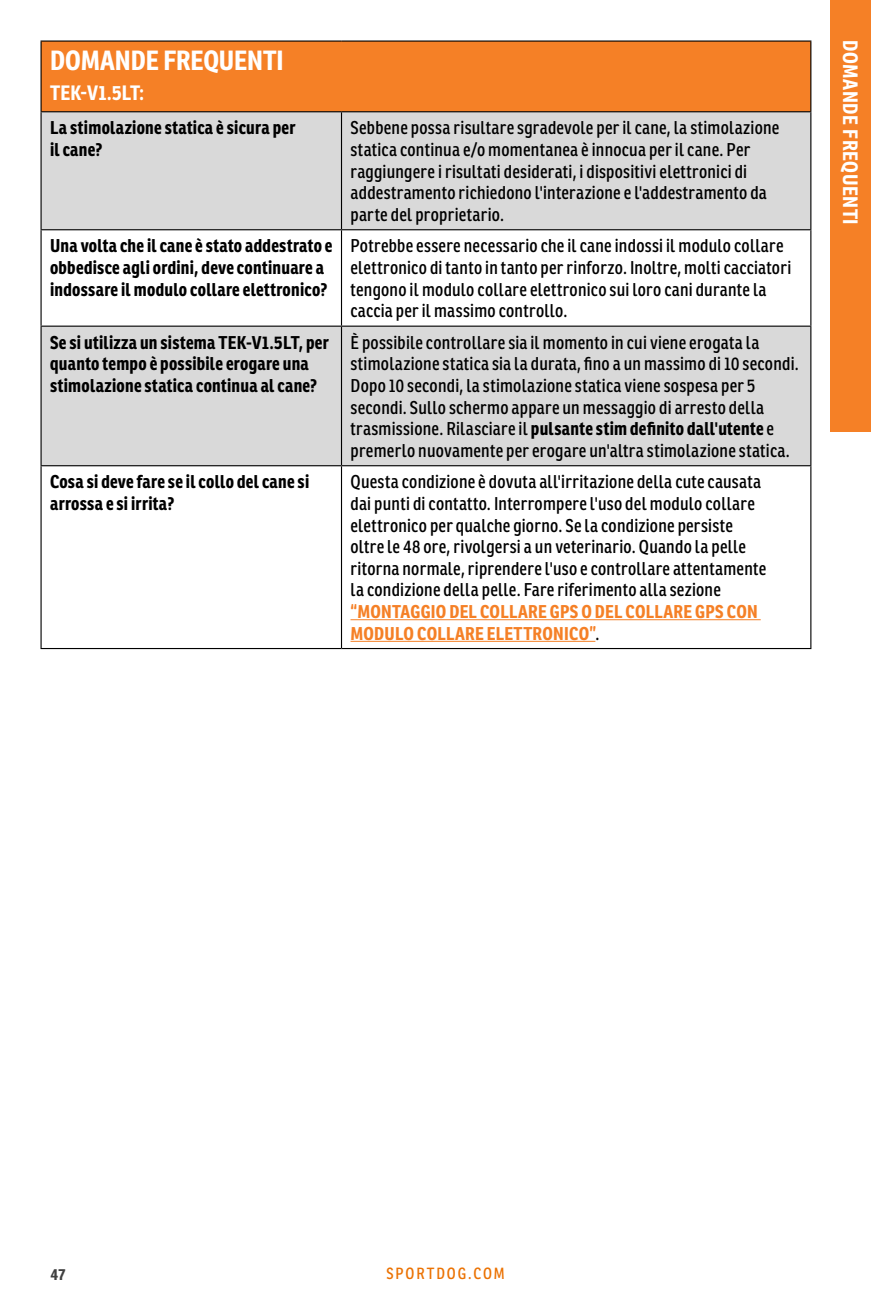
<style>
.page{position:relative;width:871px;height:1296px;background:#fff}
.page>*{position:absolute;margin:0;border:0;box-sizing:border-box;transform-origin:0 0}
.Headline{font:700 27px "Ronnia Cond";letter-spacing:-.005em;color:#fff}
.Subheaders{font:700 20.25px "Ronnia Cond";letter-spacing:.025em;color:#fff}
.Text_-_Main_Style{font:18px/21.6px "Ronnia Cond";letter-spacing:.015em;color:#000}
.Text_-_Main_Style-2{font:700 18px/21.6px "Ronnia Cond";letter-spacing:.015em;color:#000}
.t1{font:15.75px "Ronnia Cond";letter-spacing:.12em;color:#eb7203}
.t2{font:700 15.75px "Ronnia Cond";color:#404040}
.s1{font-weight:700}
.s2{font-weight:700;color:#f58026}
</style>
<div class="page">
<div style="left:830px;top:0;width:41px;height:432px;background:#f58026"></div>
<div style="left:41px;top:41px;width:770px;height:71px;background:#f58026"></div>
<svg style="left:42px;top:112px;width:768px;height:353px;fill:#d9d9d9"></svg>
<hr style="left:40px;top:40px;width:301px;height:2px;background:#000">
<hr style="left:40px;top:42px;width:2px;height:69px;background:#000">
<hr style="left:341px;top:40px;width:470px;height:2px;background:#000">
<hr style="left:810px;top:42px;width:1px;height:69px;background:#000">
<hr style="left:40px;top:111px;width:301px;height:1px;background:#000">
<hr style="left:40px;top:112px;width:2px;height:117px;background:#000">
<hr style="left:341px;top:111px;width:470px;height:1px;background:#000">
<hr style="left:341px;top:112px;width:1px;height:117px;background:#000">
<hr style="left:810px;top:112px;width:1px;height:117px;background:#000">
<hr style="left:40px;top:229px;width:301px;height:1px;background:#000">
<hr style="left:40px;top:230px;width:2px;height:96px;background:#000">
<hr style="left:341px;top:229px;width:470px;height:1px;background:#000">
<hr style="left:341px;top:230px;width:1px;height:96px;background:#000">
<hr style="left:810px;top:230px;width:1px;height:96px;background:#000">
<hr style="left:40px;top:326px;width:301px;height:1px;background:#000">
<hr style="left:40px;top:327px;width:2px;height:138px;background:#000">
<hr style="left:341px;top:326px;width:470px;height:1px;background:#000">
<hr style="left:341px;top:327px;width:1px;height:138px;background:#000">
<hr style="left:810px;top:327px;width:1px;height:138px;background:#000">
<hr style="left:40px;top:465px;width:301px;height:1px;background:#000">
<hr style="left:40px;top:466px;width:2px;height:182px;background:#000">
<hr style="left:341px;top:465px;width:470px;height:1px;background:#000">
<hr style="left:341px;top:466px;width:1px;height:182px;background:#000">
<hr style="left:810px;top:466px;width:1px;height:182px;background:#000">
<hr style="left:40px;top:648px;width:301px;height:1px;background:#000">
<hr style="left:341px;top:648px;width:470px;height:1px;background:#000">
<hr style="left:350px;top:619px;width:411px;height:1px;background:#f58026">
<hr style="left:350px;top:641px;width:245px;height:1px;background:#f58026">
<p class="Headline" style="left:50px;top:43px;width:235px">DOMANDE FREQUENTI</p>
<p class="Subheaders" style="left:50px;top:79px;width:96px">TEK-V1.5LT:</p>
<p class="Text_-_Main_Style-2" style="left:50px;top:117px;width:247px">La stimolazione statica è sicura per il cane?</p>
<p class="Text_-_Main_Style" style="left:350px;top:117px;width:430px">Sebbene possa risultare sgradevole per il cane, la stimolazione statica continua e/o momentanea è innocua per il cane. Per raggiungere i risultati desiderati, i dispositivi elettronici di addestramento richiedono l'interazione e l'addestramento da parte del proprietario.</p>
<p class="Text_-_Main_Style-2" style="left:50px;top:235px;width:284px">Una volta che il cane è stato addestrato e obbedisce agli ordini, deve continuare a indossare il modulo collare elettronico?</p>
<p class="Text_-_Main_Style" style="left:350px;top:235px;width:442px">Potrebbe essere necessario che il cane indossi il modulo collare elettronico di tanto in tanto per rinforzo. Inoltre, molti cacciatori tengono il modulo collare elettronico sui loro cani durante la caccia per il massimo controllo.</p>
<p class="Text_-_Main_Style-2" style="left:50px;top:331px;width:280px">Se si utilizza un sistema TEK-V1.5LT, per quanto tempo è possibile erogare una stimolazione statica continua al cane?</p>
<p class="Text_-_Main_Style" style="left:350px;top:331px;width:450px">È possibile controllare sia il momento in cui viene erogata la stimolazione statica sia la durata, fino a un massimo di 10 secondi.<br>Dopo 10 secondi, la stimolazione statica viene sospesa per 5 secondi. Sullo schermo appare un messaggio di arresto della trasmissione. Rilasciare il <span class="s1">pulsante stim definito dall'utente</span> e premerlo nuovamente per erogare un'altra stimolazione statica.</p>
<p class="Text_-_Main_Style-2" style="left:50px;top:471px;width:261px">Cosa si deve fare se il collo del cane si arrossa e si irrita?</p>
<p class="Text_-_Main_Style" style="left:350px;top:471px;width:417px">Questa condizione è dovuta all'irritazione della cute causata dai punti di contatto. Interrompere l'uso del modulo collare elettronico per qualche giorno. Se la condizione persiste oltre le 48 ore, rivolgersi a un veterinario. Quando la pelle ritorna normale, riprendere l'uso e controllare attentamente la condizione della pelle. Fare riferimento alla sezione <span class="s2">“MONTAGGIO DEL COLLARE GPS O DEL COLLARE GPS CON MODULO COLLARE ELETTRONICO”</span>.</p>
<p class="Subheaders" style="left:863px;top:40px;width:187px;rotate:90deg">DOMANDE FREQUENTI</p>
<p class="t2" style="left:51px;top:1264px;width:16px">47</p>
<p class="t1" style="left:386px;top:1264px;width:120px">SPORTDOG.COM</p>
</div>
